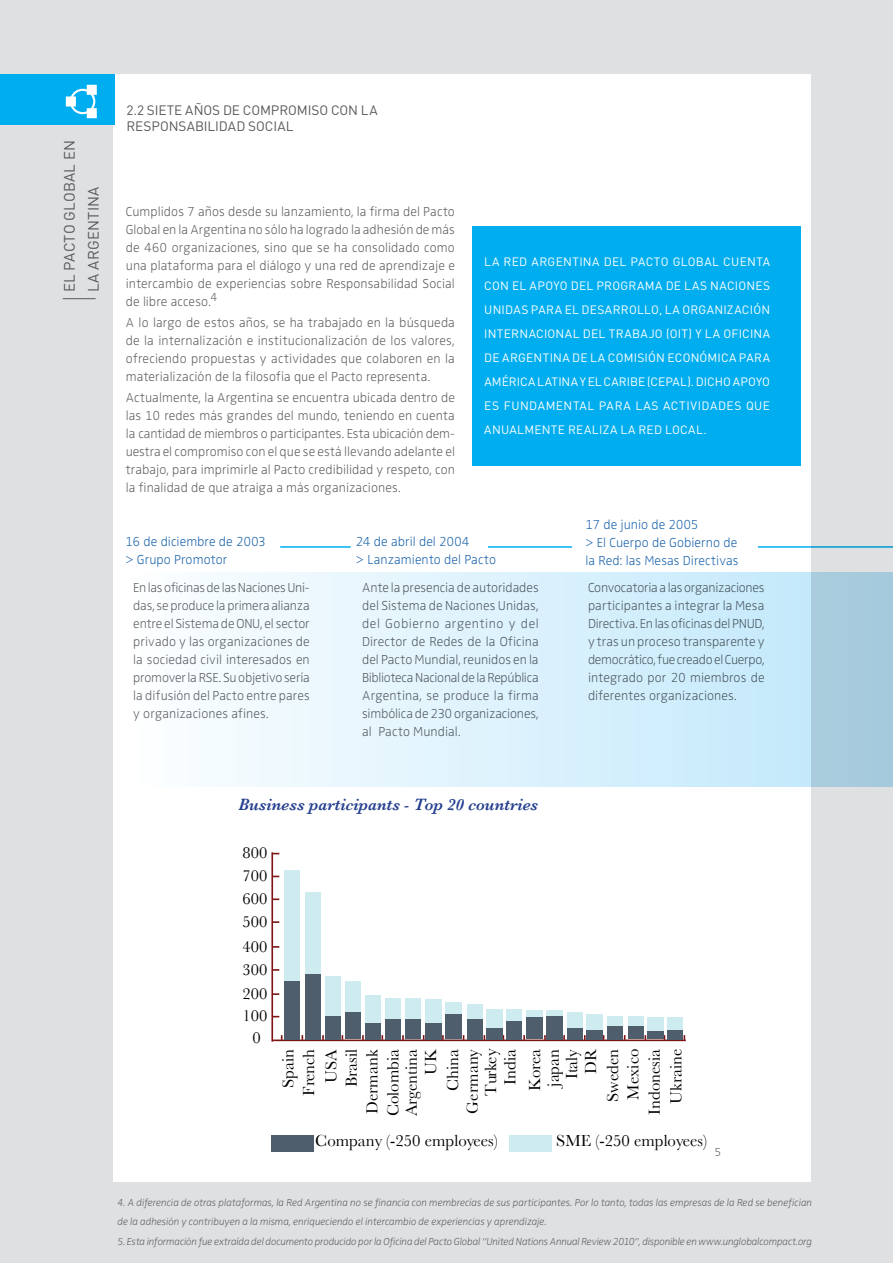
<style>
.page{position:relative;width:893px;height:1263px;background:#dee0e1}
.page>*{position:absolute;margin:0;border:0;box-sizing:border-box;transform-origin:0 0}
.t1{font:16.8px/20.7px "Baskerville";color:#000;text-align:right}
.t2{font:italic 600 16.8px "Baskerville";color:#25408f}
.t3{font:16.5px "Baskerville";color:#000}
.t4{font:15px/24px "DIN";letter-spacing:.015em;color:#58595b}
.t5{font:13.5px/18px "Zwo w 1";letter-spacing:.005em;color:#58595b;text-align:justify}
.t6{font:13.5px/18px "Zwo w 1";letter-spacing:.005em;color:#115da8}
.t7{font:13.5px "DIN";color:#58595b}
.t8{font:12px/24px "DIN";letter-spacing:.025em;color:#fff}
.t9{font:12px "DIN";letter-spacing:.045em;color:#fff}
.t10{font:12px "Zwo w 1";color:#58595b}
.t11{font:10.5px/19.5px "Zwo w 1 Italic";letter-spacing:-.01em;color:#58595b}
</style>
<div class="page">
<div style="left:113px;top:74px;width:697px;height:1108px;background:#fff"></div>
<div style="left:0;top:75px;width:114px;height:50px;background:#00aeef"></div>
<hr style="left:63px;top:298px;width:33px;height:1px;background:#58595b">
<svg style="left:66px;top:85px;width:31px;height:33px"></svg>
<div style="left:425px;top:999px;width:17px;height:40px;background:#ceebef"></div>
<div style="left:446px;top:1002px;width:16px;height:37px;background:#ceebef"></div>
<div style="left:467px;top:1004px;width:15px;height:35px;background:#ceebef"></div>
<div style="left:506px;top:1009px;width:16px;height:30px;background:#ceebef"></div>
<div style="left:525px;top:1010px;width:17px;height:29px;background:#ceebef"></div>
<div style="left:546px;top:1010px;width:17px;height:29px;background:#ceebef"></div>
<div style="left:586px;top:1014px;width:17px;height:25px;background:#ceebef"></div>
<div style="left:567px;top:1012px;width:15px;height:27px;background:#ceebef"></div>
<div style="left:607px;top:1016px;width:15px;height:23px;background:#ceebef"></div>
<div style="left:628px;top:1016px;width:15px;height:23px;background:#ceebef"></div>
<div style="left:647px;top:1018px;width:16px;height:21px;background:#ceebef"></div>
<div style="left:668px;top:1018px;width:15px;height:21px;background:#ceebef"></div>
<div style="left:486px;top:1009px;width:16px;height:30px;background:#ceebef"></div>
<div style="left:285px;top:870px;width:15px;height:169px;background:#ceebef"></div>
<div style="left:306px;top:893px;width:15px;height:146px;background:#ceebef"></div>
<div style="left:325px;top:976px;width:15px;height:63px;background:#ceebef"></div>
<div style="left:345px;top:981px;width:15px;height:58px;background:#ceebef"></div>
<div style="left:365px;top:995px;width:15px;height:44px;background:#ceebef"></div>
<div style="left:385px;top:998px;width:15px;height:41px;background:#ceebef"></div>
<div style="left:406px;top:998px;width:15px;height:41px;background:#ceebef"></div>
<hr style="left:271px;top:852px;width:2px;height:189px;background:#7e1416">
<hr style="left:272px;top:1039px;width:414px;height:2px;background:#7e1416">
<svg style="left:273px;top:898px;width:6px;height:2px"></svg>
<svg style="left:273px;top:921px;width:6px;height:2px"></svg>
<svg style="left:273px;top:946px;width:6px;height:2px"></svg>
<svg style="left:273px;top:969px;width:6px;height:2px"></svg>
<svg style="left:273px;top:993px;width:6px;height:2px"></svg>
<div style="left:285px;top:981px;width:15px;height:58px;background:#4e5e6d"></div>
<div style="left:306px;top:974px;width:15px;height:65px;background:#4e5e6d"></div>
<div style="left:325px;top:1016px;width:15px;height:23px;background:#4e5e6d"></div>
<div style="left:345px;top:1012px;width:15px;height:27px;background:#4e5e6d"></div>
<div style="left:365px;top:1023px;width:15px;height:16px;background:#4e5e6d"></div>
<div style="left:385px;top:1019px;width:15px;height:20px;background:#4e5e6d"></div>
<div style="left:406px;top:1019px;width:15px;height:20px;background:#4e5e6d"></div>
<div style="left:425px;top:1023px;width:17px;height:16px;background:#4e5e6d"></div>
<div style="left:446px;top:1014px;width:16px;height:25px;background:#4e5e6d"></div>
<div style="left:467px;top:1019px;width:15px;height:20px;background:#4e5e6d"></div>
<div style="left:506px;top:1021px;width:16px;height:18px;background:#4e5e6d"></div>
<div style="left:525px;top:1018px;width:17px;height:21px;background:#4e5e6d"></div>
<div style="left:546px;top:1016px;width:17px;height:23px;background:#4e5e6d"></div>
<div style="left:586px;top:1030px;width:17px;height:9px;background:#4e5e6d"></div>
<div style="left:567px;top:1028px;width:15px;height:11px;background:#4e5e6d"></div>
<div style="left:607px;top:1026px;width:15px;height:13px;background:#4e5e6d"></div>
<div style="left:628px;top:1026px;width:15px;height:13px;background:#4e5e6d"></div>
<div style="left:647px;top:1031px;width:16px;height:8px;background:#4e5e6d"></div>
<div style="left:668px;top:1030px;width:15px;height:9px;background:#4e5e6d"></div>
<div style="left:486px;top:1028px;width:16px;height:11px;background:#4e5e6d"></div>
<div style="left:271px;top:1135px;width:43px;height:16px;background:#4e5e6d"></div>
<div style="left:509px;top:1135px;width:42px;height:16px;background:#ceebef"></div>
<svg style="left:218px;top:573px;width:675px;height:214px;background:#d6edf9"></svg>
<hr style="left:280px;top:546px;width:71px;height:2px;background:#00aeef">
<hr style="left:488px;top:546px;width:84px;height:2px;background:#00aeef">
<hr style="left:758px;top:546px;width:135px;height:2px;background:#00aeef">
<div style="left:472px;top:226px;width:328px;height:240px;background:#00aeef"></div>
<p class="t4" style="left:57px;top:292px;width:154px;rotate:-90deg">EL PACTO GLOBAL EN<br>LA ARGENTINA</p>
<p class="t7" style="left:126px;top:102px;width:144px">2.2 SIETE AÑOS DE COMPR</p>
<p class="t7" style="left:288px;top:102px;width:82px">OMISO CON LA</p>
<p class="t7" style="left:126px;top:118px;width:160px">RESPONSABILIDAD SOCIAL</p>
<p class="t5" style="left:126px;top:202px;width:331px">Cumplidos 7 años desde su lanzamiento, la firma del Pacto Global en la Argentina no sólo ha logrado la adhesión de más de 460 organizaciones, sino que se ha consolidado como una plataforma para el diálogo y una red de aprendizaje e intercambio de experiencias sobre Responsabilidad Social de libre acceso.<sup>4</sup></p>
<p class="t5" style="left:126px;top:313px;width:331px">A lo largo de estos años, se ha trabajado en la búsqueda de la internalización e institucionalización de los valores, ofreciendo propuestas y actividades que colaboren en la materialización de la filosofía que el Pacto representa.</p>
<p class="t5" style="left:126px;top:388px;width:331px">Actualmente, la Argentina se encuentra ubicada dentro de las 10 redes más grandes del mundo, teniendo en cuenta la cantidad de miembros o participantes. Esta ubicación dem&shy;uestra el compromiso con el que se está llevando adelante el trabajo, para imprimirle al Pacto credibilidad y respeto, con la finalidad de que atraiga a más organizaciones.</p>
<p class="t8" style="left:484px;top:250px;width:286px">LA RED ARGENTINA DEL PACTO GLOBAL CUENTA<br>CON EL APOYO DEL PROGRAMA</p>
<p class="t8" style="left:666px;top:274px;width:27px">DE LAS</p>
<p class="t8" style="left:710px;top:274px;width:9px">NAC</p>
<p class="t8" style="left:735px;top:274px;width:36px">IONES</p>
<p class="t8" style="left:484px;top:298px;width:56px">UNIDAS PARA</p>
<p class="t8" style="left:565px;top:298px;width:42px">EL DESARR</p>
<p class="t8" style="left:629px;top:298px;width:143px">OLLO, LA ORGANIZACIÓN</p>
<p class="t8" style="left:484px;top:322px;width:134px">I NTERNACIONAL DEL TRA</p>
<p class="t8" style="left:484px;top:322px;width:287px;text-indent:148px">BAJO (OIT) Y LA OFICINA DE ARGENTINA DE LA COMISIÓN ECONÓMICA PARA<br>AM ÉRICA LATINA Y EL CARIBE (CEPAL). DICHO APOYO ES FUNDAM ENTAL PARA</p>
<p class="t8" style="left:635px;top:394px;width:9px">LAS</p>
<p class="t9" style="left:663px;top:398px;width:108px">ACTIVIDADES QUE</p>
<p class="t8" style="left:484px;top:418px;width:34px">ANUALM</p>
<p class="t8" style="left:534px;top:418px;width:154px">ENTE REALIZA LA RED LOCAL</p>
<p class="t8" style="left:703px;top:418px;width:5px">.</p>
<p class="t6" style="left:125px;top:533px;width:142px">16 de diciembre de 2003 &gt; Grupo Promotor</p>
<p class="t6" style="left:356px;top:533px;width:142px">24 de abril del 2004<br>&gt; Lanzamiento del Pacto</p>
<p class="t6" style="left:585px;top:516px;width:155px">17 de junio de 2005<br>&gt; El Cuerpo de Gobierno de la Red: las Mesas Directivas</p>
<p class="t5" style="left:133px;top:579px;width:178px">En las oficinas de las Naciones Uni&shy;das, se produce la primera alianza entre el Sistema de ONU, el sector privado y las organizaciones de la sociedad civil interesados en promover la RSE. Su objetivo sería la difusión del Pacto entre pares y organizaciones afines.</p>
<p class="t5" style="left:362px;top:579px;width:178px">Ante la presencia de autoridades del Sistema de Naciones Unidas, del Gobierno argentino y del Director de Redes de la Oficina del Pacto Mundial, reunidos en la Biblioteca Nacional de la República Argentina, se produce la firma simbólica de 230 organizaciones, al Pacto Mundial.</p>
<p class="t5" style="left:588px;top:579px;width:178px">Convocatoria a las organizaciones participantes a integrar la Mesa Directiva. En las oficinas del PNUD, y tras un proceso transparente y democrático, fue creado el Cuerpo, integrado por 20 miembros de diferentes organizaciones.</p>
<p class="t2" style="left:238px;top:794px;width:301px">Business participants - Top 20 countries</p>
<p class="t3" style="left:243px;top:843px;width:26px">800</p>
<p class="t3" style="left:243px;top:866px;width:26px">700</p>
<p class="t3" style="left:243px;top:889px;width:26px">600</p>
<p class="t3" style="left:243px;top:912px;width:26px">500</p>
<p class="t3" style="left:243px;top:936px;width:26px">400</p>
<p class="t3" style="left:243px;top:959px;width:26px">300</p>
<p class="t3" style="left:243px;top:984px;width:26px">200</p>
<p class="t3" style="left:243px;top:1006px;width:26px">100</p>
<p class="t3" style="left:252px;top:1028px;width:10px">0</p>
<p class="t1" style="left:278px;top:1095px;width:48px;text-align:center;rotate:-90deg">Spain<br>French</p>
<p class="t1" style="left:320px;top:1116px;width:69px;rotate:-90deg">USA<br>Brasil<br>Dermank<br>Colombia</p>
<p class="t1" style="left:402px;top:1116px;width:69px;line-height:19.4px;rotate:-90deg">Argentina<br>UK</p>
<p class="t1" style="left:443px;top:1113px;width:66px;line-height:19px;rotate:-90deg">China<br>Germany<br>Turkey<br>India</p>
<p class="t1" style="left:525px;top:1091px;width:44px;line-height:18.8px;rotate:-90deg">Korea japan<br>Italy<br>DR</p>
<p class="t1" style="left:602px;top:1115px;width:68px;rotate:-90deg">Sweden<br>Mexico<br>Indonesia<br>Ukraine</p>
<p class="t1" style="left:556px;top:1130px;width:152px">SME (-250 employees)</p>
<p class="t1" style="left:315px;top:1130px;width:184px">Company (-250 employees)</p>
<p class="t10" style="left:714px;top:1145px;width:8px">5</p>
<p class="t11" style="left:117px;top:1192px;width:696px">4. A diferencia de otras plataformas, la Red Argentina no se financia con membrecías de sus participantes. Por lo tanto, todas las empresas de la Red se benefician de la adhesión y contribuyen a la misma, enriqueciendo el intercambio de experiencias y aprendizaje.</p>
<p class="t11" style="left:117px;top:1231px;width:696px">5. Esta información fue extraída del documento producido por la Oficina del Pacto Global “United Nations Annual Review 2010”, disponible en www.unglobalcompact.org</p>
</div>
